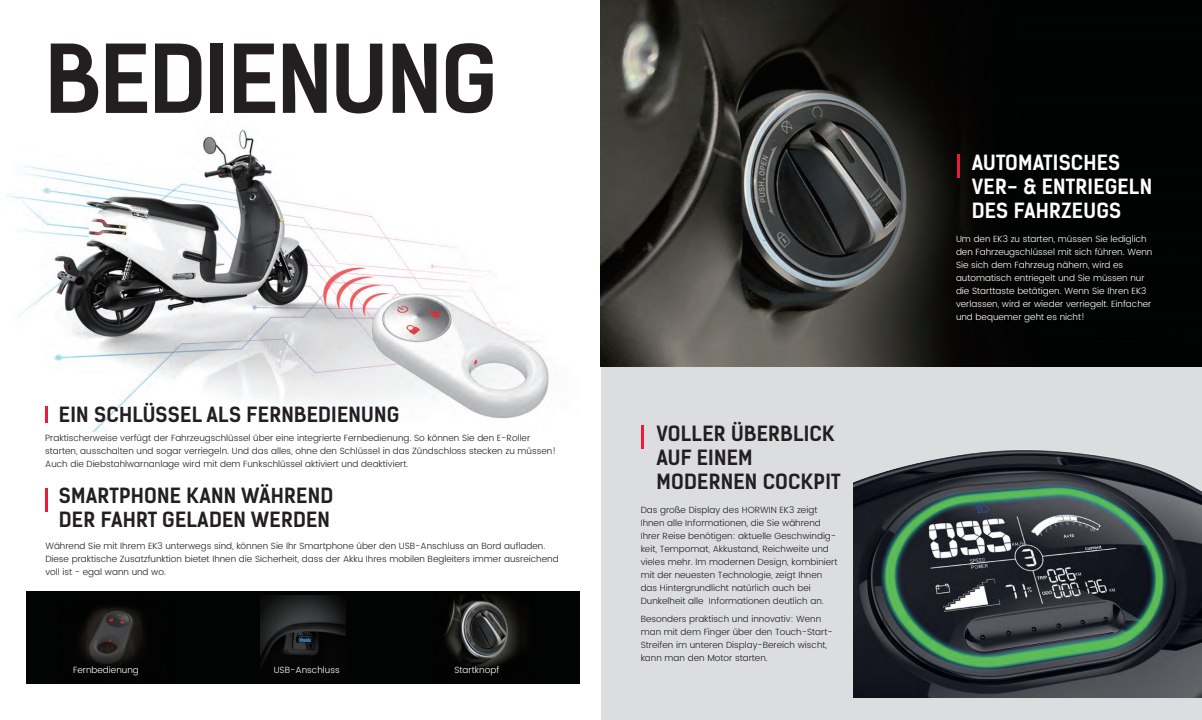
<style>
.page{position:relative;width:1202px;height:720px;background:#fff}
.page>*{position:absolute;margin:0;border:0;box-sizing:border-box;transform-origin:0 0}
.t1{font:700 90px "Kelson Sans";letter-spacing:-.02em;color:#231f20}
.t2{font:700 20px/24px "Kelson Sans";letter-spacing:.01em;color:#231f20}
.t3{font:700 20px/24px "Kelson Sans";letter-spacing:.01em;color:#fff}
.t4{font:300 9px/13px "Poppins";color:#231f20}
.t5{font:300 9px/13px "Poppins";color:#fff}
</style>
<div class="page">
<div style="left:601px;top:366px;width:601px;height:354px;background:#dcdddf"></div>
<img style="left:6px;top:128px;width:543px;height:304px">
<img style="left:601px;top:0;width:601px;height:366px">
<div style="left:26px;top:592px;width:554px;height:92px;background:#020403"></div>
<img style="left:80px;top:607px;width:63px;height:59px">
<img style="left:445px;top:595px;width:80px;height:74px">
<img style="left:260px;top:595px;width:86px;height:71px">
<hr style="left:45px;top:488px;width:3px;height:24px;background:#ed1a3a">
<hr style="left:45px;top:407px;width:3px;height:16px;background:#ed1a3a">
<hr style="left:957px;top:154px;width:2px;height:24px;background:#ed1a3a">
<hr style="left:641px;top:425px;width:3px;height:24px;background:#ed1a3a">
<img style="left:854px;top:450px;width:348px;height:247px">
<h1 class="t1" style="left:45px;top:24px;width:454px">BEDIENUNG</h1>
<h2 class="t2" style="left:59px;top:402px;width:342px">EIN SCHLÜSSEL ALS FERNBEDIENUNG</h2>
<p class="t4" style="left:45px;top:431px;width:512px">Praktischerweise verfügt der Fahrzeugschlüssel über eine integrierte Fernbedienung. So können Sie den E-Roller starten, ausschalten und sogar verriegeln. Und das alles, ohne den Schlüssel in das Zündschloss stecken zu müssen!<br>Auch die Diebstahlwarnanlage wird mit dem Funkschlüssel aktiviert und deaktiviert.</p>
<h2 class="t2" style="left:59px;top:483px;width:276px">SMARTPHONE KANN WÄHREND<br>DER FAHRT GELADEN WERDEN</h2>
<p class="t4" style="left:45px;top:539px;width:515px">Während Sie mit Ihrem EK3 unterwegs sind, können Sie Ihr Smartphone über den USB-Anschluss an Bord aufladen.<br>Diese praktische Zusatzfunktion bietet Ihnen die Sicherheit, dass der Akku Ihres mobilen Begleiters immer ausreichend voll ist - egal wann und wo.</p>
<p class="t5" style="left:73px;top:664px;width:67px">Fernbedienung</p>
<p class="t5" style="left:274px;top:664px;width:68px">USB-Anschluss</p>
<p class="t5" style="left:454px;top:664px;width:46px">Startknopf</p>
<h2 class="t2" style="left:657px;top:422px;width:186px">VOLLER ÜBERBLICK<br>AUF EINEM<br>MODERNEN COCKPIT</h2>
<p class="t4" style="left:641px;top:504px;width:198px">Das große Display des HORWIN EK3 zeigt Ihnen alle Informationen, die Sie während Ihrer Reise benötigen: aktuelle Geschwindig&shy;keit, Tempomat, Akkustand, Reichweite und vieles mehr. Im modernen Design, kombiniert mit der neuesten Technologie, zeigt Ihnen das Hintergrundlicht natürlich auch bei Dunkelheit alle Informationen deutlich an.</p>
<p class="t4" style="left:641px;top:613px;width:194px">Besonders praktisch und innovativ: Wenn man mit dem Finger über den Touch-Start-Streifen im unteren Display-Bereich wischt, kann man den Motor starten.</p>
<h2 class="t3" style="left:972px;top:150px;width:182px">AUTOMATISCHES<br>VER- &amp; ENTRIEGELN<br>DES FAHRZEUGS</h2>
<p class="t5" style="left:956px;top:232px;width:198px">Um den EK3 zu starten, müssen Sie lediglich den Fahrzeugschlüssel mit sich führen. Wenn Sie sich dem Fahrzeug nähern, wird es automatisch entriegelt und Sie müssen nur die Starttaste betätigen. Wenn Sie Ihren EK3 verlassen, wird er wieder verriegelt. Einfacher und bequemer geht es nicht!</p>
</div>
